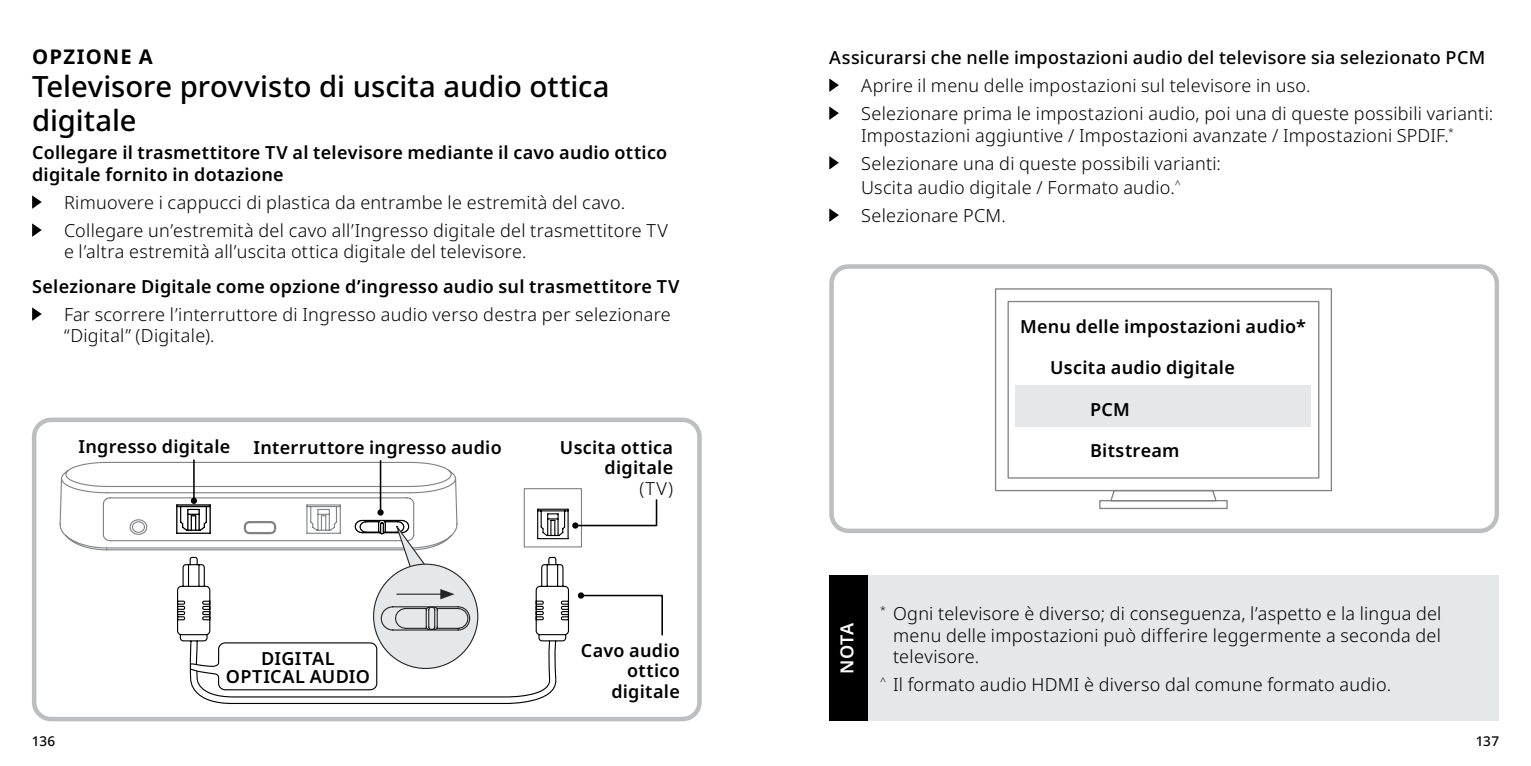
<style>
.page{position:relative;width:1531px;height:766px;background:#fff}
.page>*{position:absolute;margin:0;border:0;box-sizing:border-box;transform-origin:0 0}
.t1{font:500 29.25px/33.8px "Noto Sans";color:#000}
.t2{font:700 20.25px "Noto Sans";letter-spacing:.055em;color:#000}
.t3{font:300 18px/27.9px "Noto Sans";letter-spacing:.015em;color:#000}
.t4{font:600 18px/20.2px "Noto Sans";letter-spacing:.015em;color:#000;text-align:right}
.t5{font:500 18px "Noto Sans";letter-spacing:.015em;color:#000}
.t6{font:600 18px "Noto Sans";color:#fff}
.t7{font:500 13.5px "Noto Sans";letter-spacing:.005em;color:#000}
</style>
<div class="page">
<svg style="left:32px;top:195px;width:10px;height:14px"></svg>
<svg style="left:32px;top:223px;width:10px;height:14px"></svg>
<svg style="left:32px;top:307px;width:10px;height:14px"></svg>
<hr style="left:193px;top:459px;width:2px;height:41px;background:#000">
<hr style="left:380px;top:460px;width:1px;height:52px;background:#000">
<div style="left:32px;top:417px;width:670px;height:304px;border:4px solid #bcbec0;border-radius:17px"></div>
<svg style="left:59px;top:461px;width:604px;height:244px"></svg>
<svg style="left:994px;top:288px;width:338px;height:221px"></svg>
<div style="left:1015px;top:385px;width:296px;height:42px;background:#e6e7e8"></div>
<div style="left:829px;top:264px;width:670px;height:269px;border:4px solid #bcbec0;border-radius:17px"></div>
<svg style="left:829px;top:78px;width:10px;height:14px"></svg>
<svg style="left:829px;top:106px;width:10px;height:14px"></svg>
<svg style="left:829px;top:156px;width:10px;height:13px"></svg>
<svg style="left:829px;top:208px;width:10px;height:14px"></svg>
<div style="left:829px;top:575px;width:670px;height:146px;background:#e6e7e8"></div>
<div style="left:829px;top:575px;width:38px;height:146px;background:#000"></div>
<p class="t2" style="left:32px;top:45px;width:122px">OPZIONE A</p>
<h1 class="t1" style="left:32px;top:70px;width:579px">Televisore provvisto di uscita audio ottica digitale</h1>
<p class="t4" style="left:32px;top:142px;width:637px;line-height:21.6px;text-align:left">Collegare il trasmettitore TV al televisore mediante il cavo audio ottico digitale fornito in dotazione</p>
<p class="t3" style="left:64px;top:189px;width:605px">Rimuovere i cappucci di plastica da entrambe le estremità del cavo.<br>Collegare un’estremità del cavo all’Ingresso digitale del trasmettitore TV</p>
<p class="t3" style="left:64px;top:238px;width:464px">e l’altra estremità all’uscita ottica digitale del televisore.</p>
<p class="t4" style="left:32px;top:276px;width:649px">Selezionare Digitale come opzione d’ingresso audio sul trasmettitore TV</p>
<p class="t3" style="left:64px;top:304px;width:608px;line-height:21.6px">Far scorrere l’interruttore di Ingresso audio verso destra per selezionare “Digital” (Digitale).</p>
<p class="t4" style="left:78px;top:437px;width:153px">Ingresso digitale</p>
<p class="t4" style="left:253px;top:437px;width:250px">Interruttore ingresso audio</p>
<p class="t4" style="left:226px;top:650px;width:146px;line-height:18px;text-align:center">DIGITAL<br>OPTICAL AUDIO</p>
<p class="t4" style="left:560px;top:437px;width:115px">Uscita ottica digitale</p>
<p class="t3" style="left:639px;top:474px;width:35px">(TV)</p>
<p class="t4" style="left:581px;top:640px;width:100px">Cavo audio ottico digitale</p>
<p class="t5" style="left:829px;top:47px;width:657px">Assicurarsi che nelle impostazioni audio del televisore sia selezionato PCM</p>
<p class="t3" style="left:861px;top:72px;width:633px">Aprire il menu delle impostazioni sul televisore in uso.<br>Selezionare prima le impostazioni audio, poi una di queste possibili varianti:</p>
<p class="t3" style="left:861px;top:121px;width:594px">Impostazioni aggiuntive / Impostazioni avanzate / Impostazioni SPDIF.<sup>*<br></sup>Selezionare una di queste possibili varianti:</p>
<p class="t3" style="left:861px;top:174px;width:321px">Uscita audio digitale / Formato audio.<sup>^<br></sup>Selezionare PCM.</p>
<p class="t4" style="left:1020px;top:316px;width:287px">Menu delle impostazioni audio*</p>
<p class="t4" style="left:1050px;top:358px;width:186px">Uscita audio digitale</p>
<p class="t4" style="left:1090px;top:399px;width:41px">PCM</p>
<p class="t4" style="left:1090px;top:441px;width:91px">Bitstream</p>
<p class="t6" style="left:837px;top:673px;width:52px;rotate:-90deg">NOTA</p>
<p class="t3" style="left:893px;top:603px;width:550px;line-height:21.6px;text-align:justify;text-indent:-13px"><sup>*</sup> Ogni televisore è diverso; di conseguenza, l’aspetto e la lingua del menu delle impostazioni può differire leggermente a seconda del televisore.</p>
<p class="t3" style="left:880px;top:671px;width:512px"><sup>^</sup> Il formato audio HDMI è diverso dal comune formato audio.</p>
<p class="t7" style="left:32px;top:733px;width:25px">136</p>
<p class="t7" style="left:1476px;top:733px;width:25px">137</p>
</div>
